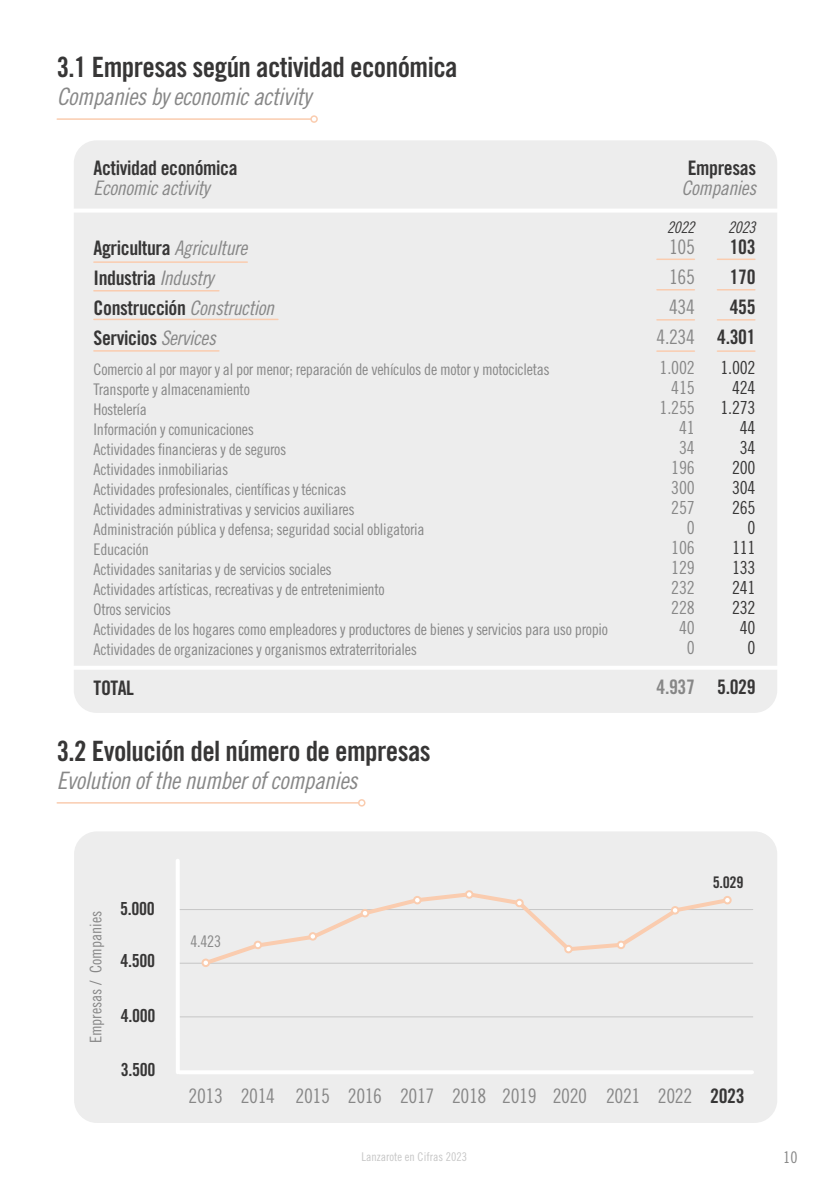
<style>
.page{position:relative;width:840px;height:1191px;background:#fff}
.page>*{position:absolute;margin:0;border:0;box-sizing:border-box;transform-origin:0 0}
.t1{font:28px "Trade Gothic LT Std Bd Cn 20";letter-spacing:-.02em;color:#373636}
.t2{font:24px "Trade Gothic LT Std Cn 18 Obl";letter-spacing:-.02em;color:#878787}
.t3{font:20px/30px "Trade Gothic LT Std Bd Cn 20";letter-spacing:-.02em;color:#373636}
.t4{font:20px/30px "Trade Gothic LT Std Cn 18";letter-spacing:-.02em;color:#878787;text-align:right}
.t5{font:20px "Trade Gothic LT Std Cn 18 Obl";letter-spacing:-.02em;color:#878787}
.t6{font:20px "Trade Gothic LT Std Bd Cn 20";color:#878787}
.t7{font:18px/20px "Trade Gothic LT Std Cn 18";letter-spacing:-.01em;color:#878787;text-align:right}
.t8{font:18px/20px "Trade Gothic LT Std Cn 18";letter-spacing:-.01em;color:#373636;text-align:right}
.t9{font:18px "Trade Gothic LT Std Bd Cn 20";letter-spacing:-.02em;color:#373636}
.t10{font:16px/20px "Trade Gothic LT Std Cn 18";letter-spacing:-.02em;color:#878787}
.t11{font:16px "Trade Gothic LT Std Cn 18";color:#878787}
.t12{font:16px "Trade Gothic LT Std Cn 18 Obl";letter-spacing:-.02em;color:#373636}
.t13{font:16px "Trade Gothic LT Std Bd Cn 20";color:#373636}
.t14{font:12px "Trade Gothic LT Std Cn 18";color:#c6c6c6}
.s1{font-family:"Trade Gothic LT Std Cn 18 Obl";color:#878787}
</style>
<div class="page">
<div style="left:74px;top:831px;width:702px;height:292px;background:#ededed;border-radius:23px"></div>
<hr style="left:178px;top:909px;width:574px;height:1px;background:#c6c6c6">
<hr style="left:180px;top:1070px;width:571px;height:4px;background:#fff">
<hr style="left:57px;top:118px;width:254px;height:2px;background:#faccaf">
<div style="left:310px;top:115px;width:7px;height:8px;border:2px solid #faccaf;border-radius:50%"></div>
<div style="left:74px;top:140px;width:702px;height:573px;background:#ededed;border-radius:23px"></div>
<hr style="left:43px;top:208px;width:769px;height:4px;background:#fff">
<hr style="left:30px;top:666px;width:782px;height:4px;background:#fff">
<hr style="left:656px;top:258px;width:38px;height:2px;background:#faccaf">
<hr style="left:717px;top:258px;width:37px;height:2px;background:#faccaf">
<hr style="left:656px;top:289px;width:38px;height:1px;background:#faccaf">
<hr style="left:717px;top:289px;width:37px;height:1px;background:#faccaf">
<hr style="left:656px;top:319px;width:38px;height:1px;background:#faccaf">
<hr style="left:717px;top:319px;width:37px;height:1px;background:#faccaf">
<hr style="left:656px;top:350px;width:38px;height:2px;background:#faccaf">
<hr style="left:717px;top:350px;width:37px;height:2px;background:#faccaf">
<hr style="left:94px;top:261px;width:153px;height:2px;background:#faccaf">
<hr style="left:94px;top:290px;width:125px;height:1px;background:#faccaf">
<hr style="left:94px;top:350px;width:125px;height:2px;background:#faccaf">
<hr style="left:94px;top:319px;width:184px;height:1px;background:#faccaf">
<hr style="left:57px;top:802px;width:301px;height:1px;background:#faccaf">
<div style="left:358px;top:799px;width:7px;height:7px;border:2px solid #faccaf;border-radius:50%"></div>
<hr style="left:178px;top:1016px;width:574px;height:1px;background:#c6c6c6">
<hr style="left:178px;top:963px;width:574px;height:1px;background:#c6c6c6">
<hr style="left:176px;top:860px;width:4px;height:212px;background:#fff">
<svg style="left:200px;top:890px;width:532px;height:77px"></svg>
<div style="left:671px;top:907px;width:7px;height:6px;background:#fff;border-radius:50%"></div>
<div style="left:670px;top:906px;width:9px;height:8px;border:2px solid #faccaf;border-radius:50%"></div>
<div style="left:617px;top:941px;width:7px;height:7px;background:#fff;border-radius:50%"></div>
<div style="left:616px;top:940px;width:9px;height:9px;border:2px solid #faccaf;border-radius:50%"></div>
<h1 class="t1" style="left:57px;top:50px;width:402px">3.1 Empresas según actividad económica</h1>
<h2 class="t2" style="left:57px;top:82px;width:256px">Companies by economic activity</h2>
<p class="t3" style="left:94px;top:153px;width:145px">Actividad económica</p>
<p class="t5" style="left:94px;top:176px;width:117px">Economic activity</p>
<p class="t3" style="left:94px;top:233px;width:182px">Agricultura <span class="s1">Agriculture<br></span>Industria <span class="s1">Industry<br></span>Construcción <span class="s1">Construction<br></span>Servicios <span class="s1">Services</span></p>
<p class="t10" style="left:94px;top:359px;width:515px">Comercio al por mayor y al por menor; reparación de vehículos de motor y motocicletas Transporte y almacenamiento<br>Hostelería<br>Información y comunicaciones<br>Actividades financieras y de seguros<br>Actividades inmobiliarias<br>Actividades profesionales, científicas y técnicas<br>Actividades administrativas y servicios auxiliares<br>Administración pública y defensa; seguridad social obligatoria<br>Educación<br>Actividades sanitarias y de servicios sociales<br>Actividades artísticas, recreativas y de entretenimiento<br>Otros servicios<br>Actividades de los hogares como empleadores y productores de bienes y servicios para uso propio Actividades de organizaciones y organismos extraterritoriales</p>
<p class="t3" style="left:94px;top:673px;width:42px">TOTAL</p>
<h1 class="t1" style="left:57px;top:733px;width:375px">3.2 Evolución del número de empresas</h1>
<h2 class="t2" style="left:57px;top:766px;width:302px">Evolution of the number of companies</h2>
<p class="t11" style="left:86px;top:1043px;width:134px;rotate:-90deg">Empresas / Companies</p>
<p class="t9" style="left:120px;top:897px;width:36px">5.000</p>
<p class="t9" style="left:120px;top:950px;width:36px">4.500</p>
<p class="t9" style="left:121px;top:1004px;width:36px">4.000</p>
<p class="t9" style="left:121px;top:1058px;width:36px">3.500</p>
<p class="t10" style="left:190px;top:930px;width:32px">4.423</p>
<p class="t3" style="left:687px;top:153px;width:70px">Empresas</p>
<p class="t5" style="left:681px;top:176px;width:76px">Companies</p>
<p class="t12" style="left:666px;top:217px;width:29px">2022</p>
<p class="t12" style="left:727px;top:217px;width:29px">2023</p>
<p class="t4" style="left:656px;top:232px;width:40px">105<br>165<br>434<br>4.234</p>
<p class="t7" style="left:659px;top:358px;width:37px">1.002<br>415<br>1.255<br>41<br>34<br>196<br>300<br>257<br>0<br>106<br>129<br>232<br>228<br>40<br>0</p>
<p class="t6" style="left:656px;top:675px;width:40px">4.937</p>
<p class="t3" style="left:716px;top:232px;width:40px;text-align:right">103<br>170<br>455<br>4.301</p>
<p class="t8" style="left:720px;top:358px;width:37px">1.002<br>424<br>1.273<br>44<br>34<br>200<br>304<br>265<br>0<br>111<br>133<br>241<br>232<br>40<br>0</p>
<p class="t3" style="left:716px;top:672px;width:40px">5.029</p>
<p class="t13" style="left:712px;top:872px;width:32px">5.029</p>
<p class="t4" style="left:188px;top:1080px;width:505px">2013 2014 2015 2016 2017 2018 2019 2020 2021 2022</p>
<p class="t3" style="left:709px;top:1080px;width:36px">2023</p>
<p class="t14" style="left:361px;top:1149px;width:107px">Lanzarote en Cifras 2023</p>
<p class="t10" style="left:782px;top:1146px;width:16px">10</p>
</div>
